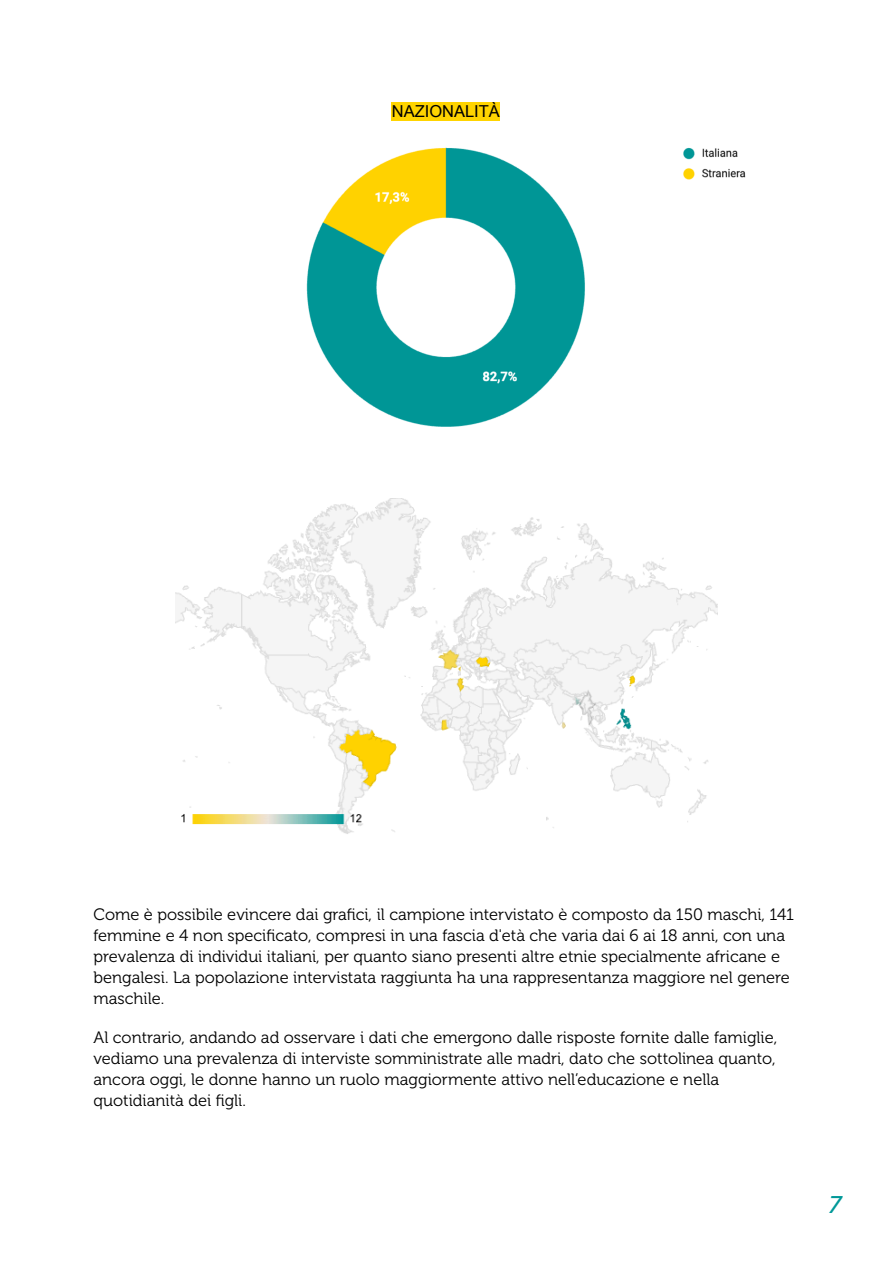
<style>
.page{position:relative;width:893px;height:1263px;background:#fff}
.page>*{position:absolute;margin:0;border:0;box-sizing:border-box;transform-origin:0 0}
.t1{font:italic 24px "Museo Sans 500";color:#009898}
.t2{font:16.5px "Museo 300";color:#000}
.t3{font:16.5px "Arial";color:#000}
</style>
<div class="page">
<img style="left:306px;top:147px;width:440px;height:280px">
<img style="left:176px;top:499px;width:541px;height:335px">
<div style="left:392px;top:102px;width:108px;height:19px;background:#ffd400"></div>
<p class="t3" style="left:392px;top:105px;width:110px">NAZIONALITÀ</p>
<p class="t2" style="left:94px;top:907px;width:702px">Come è possibile evincere dai grafici, il campione intervistato è composto da 150 maschi, 141</p>
<p class="t2" style="left:94px;top:928px;width:693px">femmine e 4 non specificato, compresi in una fascia d'età che varia dai 6 ai 18 anni, con una</p>
<p class="t2" style="left:94px;top:949px;width:688px">prevalenza di individui italiani, per quanto siano presenti altre etnie specialmente africane e</p>
<p class="t2" style="left:94px;top:970px;width:698px">bengalesi. La popolazione intervistata raggiunta ha una rappresentanza maggiore nel genere</p>
<p class="t2" style="left:94px;top:991px;width:72px">maschile.</p>
<p class="t2" style="left:94px;top:1030px;width:685px">Al contrario, andando ad osservare i dati che emergono dalle risposte fornite dalle famiglie,</p>
<p class="t2" style="left:94px;top:1051px;width:684px">vediamo una prevalenza di interviste somministrate alle madri, dato che sottolinea quanto,</p>
<p class="t2" style="left:94px;top:1072px;width:627px">ancora oggi, le donne hanno un ruolo maggiormente attivo nell’educazione e nella</p>
<p class="t2" style="left:94px;top:1093px;width:154px">quotidianità dei figli.</p>
<p class="t1" style="left:829px;top:1195px;width:14px">7</p>
</div>
